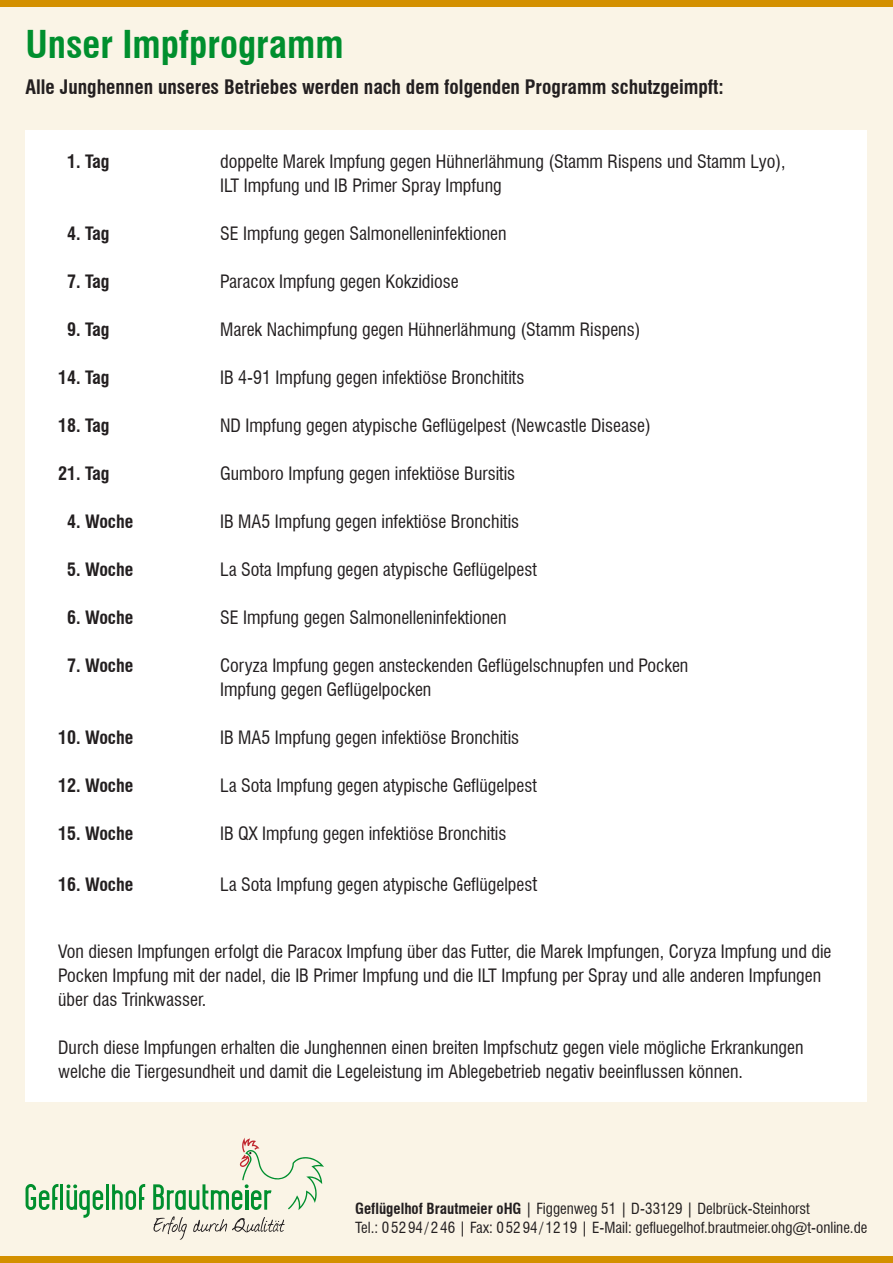
<style>
.page{position:relative;width:893px;height:1263px;background:#faf4e6}
.page>*{position:absolute;margin:0;border:0;box-sizing:border-box;transform-origin:0 0}
.t1{font:700 condensed 37.5px "Swiss 721 BT";color:#008f2e}
.t2{font:700 condensed 19.5px "Swiss 721 BT";color:#231f20}
.t3{font:condensed 18px/24px "Swiss 721 BT";color:#231f20}
.t4{font:700 condensed 18px "Swiss 721 BT";color:#231f20}
.t5{font:condensed 15px/19.5px "Swiss 721 BT";color:#231f20}
.s1{font-size:19.5px}
.s2{font-weight:700}
</style>
<div class="page">
<div style="left:26px;top:130px;width:841px;height:972px;background:#fff"></div>
<svg style="left:153px;top:1216px;width:34px;height:23px"></svg>
<svg style="left:193px;top:1217px;width:92px;height:15px"></svg>
<svg style="left:26px;top:1184px;width:32px;height:26px"></svg>
<hr style="left:60px;top:1184px;width:3px;height:26px;background:#008f2e">
<hr style="left:106px;top:1184px;width:3px;height:26px;background:#008f2e">
<svg style="left:112px;top:1184px;width:33px;height:26px"></svg>
<svg style="left:153px;top:1138px;width:171px;height:72px"></svg>
<svg style="left:67px;top:1184px;width:36px;height:34px"></svg>
<div style="left:0;top:0;width:893px;height:6px;background:#d39000"></div>
<div style="left:0;top:1256px;width:893px;height:7px;background:#d39000"></div>
<h1 class="t1" style="left:26px;top:22px;width:319px">Unser Impfprogramm</h1>
<p class="t2" style="left:26px;top:75px;width:700px">Alle Junghennen unseres Betriebes werden nach dem folgenden Programm schutzgeimpft:</p>
<p class="t4" style="left:67px;top:150px;width:44px">1. Tag</p>
<p class="t3" style="left:220px;top:149px;width:567px">doppelte Marek Impfung gegen Hühnerlähmung (Stamm Rispens und Stamm Lyo),<br>ILT Impfung und IB Primer Spray Impfung</p>
<p class="t4" style="left:67px;top:222px;width:44px">4. Tag</p>
<p class="t3" style="left:220px;top:221px;width:288px">SE Impfung gegen Salmonelleninfektionen</p>
<p class="t4" style="left:67px;top:270px;width:44px">7. Tag</p>
<p class="t3" style="left:220px;top:269px;width:240px">Paracox Impfung gegen Kokzidiose</p>
<p class="t4" style="left:67px;top:318px;width:44px">9. Tag</p>
<p class="t3" style="left:220px;top:317px;width:422px">Marek Nachimpfung gegen Hühnerlähmung (Stamm Rispens)</p>
<p class="t4" style="left:58px;top:366px;width:53px">14. Tag</p>
<p class="t3" style="left:220px;top:365px;width:306px">IB 4-91 Impfung gegen infektiöse Bronchitits</p>
<p class="t4" style="left:58px;top:414px;width:53px">18. Tag</p>
<p class="t3" style="left:220px;top:413px;width:432px">ND Impfung gegen atypische Geflügelpest (Newcastle Disease)</p>
<p class="t4" style="left:58px;top:462px;width:53px">21. Tag</p>
<p class="t3" style="left:220px;top:461px;width:297px">Gumboro Impfung gegen infektiöse Bursitis</p>
<p class="t4" style="left:67px;top:510px;width:68px">4. Woche</p>
<p class="t3" style="left:220px;top:509px;width:301px">IB MA5 Impfung gegen infektiöse Bronchitis</p>
<p class="t4" style="left:67px;top:558px;width:68px">5. Woche</p>
<p class="t3" style="left:220px;top:557px;width:318px">La Sota Impfung gegen atypische Geflügelpest</p>
<p class="t4" style="left:67px;top:606px;width:68px">6. Woche</p>
<p class="t3" style="left:220px;top:605px;width:288px">SE Impfung gegen Salmonelleninfektionen</p>
<p class="t4" style="left:67px;top:654px;width:68px">7. Woche</p>
<p class="t3" style="left:220px;top:653px;width:470px">Coryza Impfung gegen ansteckenden Geflügelschnupfen und Pocken<br>Impfung gegen Geflügelpocken</p>
<p class="t4" style="left:58px;top:726px;width:77px">10. Woche</p>
<p class="t3" style="left:220px;top:725px;width:301px">IB MA5 Impfung gegen infektiöse Bronchitis</p>
<p class="t4" style="left:58px;top:774px;width:77px">12. Woche</p>
<p class="t3" style="left:220px;top:773px;width:318px">La Sota Impfung gegen atypische Geflügelpest</p>
<p class="t4" style="left:58px;top:822px;width:77px">15. Woche</p>
<p class="t3" style="left:220px;top:821px;width:288px">IB QX Impfung gegen infektiöse Bronchitis</p>
<p class="t4" style="left:58px;top:873px;width:77px">16. Woche</p>
<p class="t3" style="left:220px;top:872px;width:319px">La Sota Impfung gegen atypische Geflügelpes<span class="s1">t</span></p>
<p class="t3" style="left:58px;top:939px;width:775px">Von diesen Impfungen erfolgt die Paracox Impfung über das Futter, die Marek Impfungen, Coryza Impfung und die<br>Pocken Impfung mit der nadel, die IB Primer Impfung und die ILT Impfung per Spray und alle anderen Impfungen über das Trinkwasser.</p>
<p class="t3" style="left:58px;top:1035px;width:747px">Durch diese Impfungen erhalten die Junghennen einen breiten Impfschutz gegen viele mögliche Erkrankungen welche die Tiergesundheit und damit die Legeleistung im Ablegebetrieb negativ beeinflussen können.</p>
<p class="t5" style="left:355px;top:1198px;width:514px"><span class="s2">Geflügelhof Brautmeier oHG</span> | Figgenweg 51 | D-33129 | Delbrück-Steinhorst<br>Tel.: 0 52 94 / 2 46 | Fax: 0 52 94 / 12 19 | E-Mail: gefluegelhof.brautmeier.ohg@t-online.de</p>
</div>
